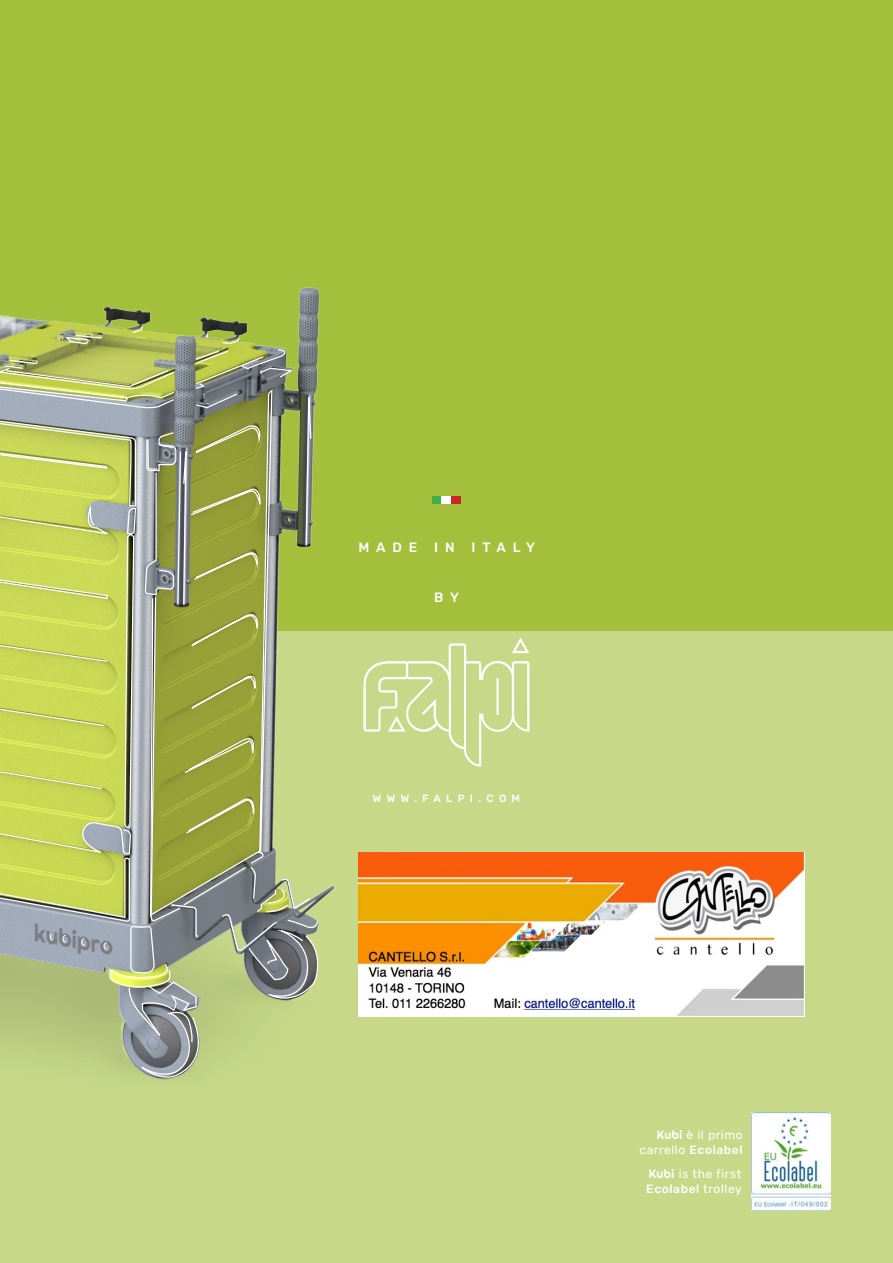
<style>
.page{position:relative;width:893px;height:1263px;background:#fff}
.page>*{position:absolute;margin:0;border:0;box-sizing:border-box;transform-origin:0 0}
.t1{font:500 13.5px "Rubik";letter-spacing:.51em;color:#fff}
.t2{font:12px/15px "Rubik";letter-spacing:.05em;color:#fff;text-align:right}
.t3{font:500 10.5px "Rubik";letter-spacing:.51em;color:#fff}
.s1{font-family:"Righteous"}
.s2{font-weight:500}
</style>
<div class="page">
<div style="left:0;top:0;width:893px;height:631px;background:#a3bf3b"></div>
<div style="left:1px;top:631px;width:892px;height:632px;background:#c7d989"></div>
<div style="left:451px;top:496px;width:9px;height:7px;background:#d1232a"></div>
<div style="left:432px;top:496px;width:10px;height:7px;background:#40ae49"></div>
<div style="left:442px;top:496px;width:9px;height:7px;background:#fff"></div>
<svg style="left:364px;top:637px;width:165px;height:129px"></svg>
<svg style="left:0;top:287px;width:321px;height:800px"></svg>
<svg style="left:49px;top:933px;width:59px;height:17px"></svg>
<svg style="left:0;top:325px;width:265px;height:590px;background:#acb761"></svg>
<img style="left:751px;top:1113px;width:80px;height:97px">
<img style="left:358px;top:852px;width:447px;height:165px">
<p class="t1" style="left:358px;top:539px;width:178px">MADE IN ITALY</p>
<p class="t1" style="left:434px;top:589px;width:26px">B Y</p>
<p class="t3" style="left:373px;top:792px;width:149px">WWW.FALPI.COM</p>
<p class="t2" style="left:639px;top:1127px;width:105px"><span class="s1">Kubi</span> è il primo carrello <span class="s2">Ecolabel</span></p>
<p class="t2" style="left:646px;top:1166px;width:97px;text-align:left"><span class="s1">Kubi</span> is the first<br><span class="s2">Ecolabel</span> trolley</p>
</div>
